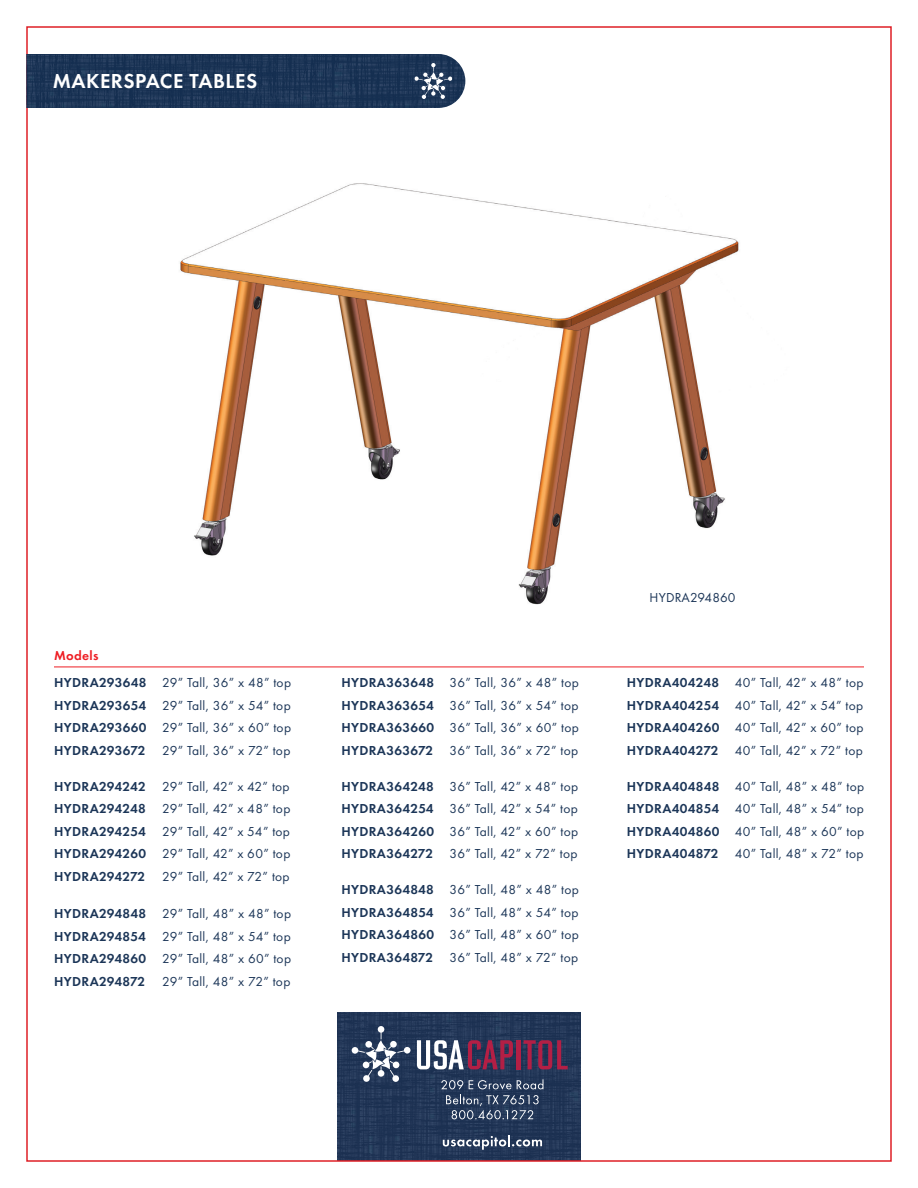
<style>
.page{position:relative;width:918px;height:1188px;background:#fff}
.page>*{position:absolute;margin:0;border:0;box-sizing:border-box;transform-origin:0 0}
.t1{font:600 21px "Futura PT";letter-spacing:.025em;color:#fff}
.t2{font:13.5px/22.5px "Futura PT";letter-spacing:.025em;color:#1c3658}
.t3{font:600 13.5px/22.5px "Futura PT";letter-spacing:.025em;color:#1c3658}
.t4{font:13.5px "Futura PT";letter-spacing:.005em;color:#1c3658}
.t5{font:600 13.5px "Futura PT";letter-spacing:.025em;color:#ee1d23}
.s1{font-weight:600}
.s2{font-weight:400}
</style>
<div class="page">
<img style="left:337px;top:1013px;width:244px;height:146px">
<svg style="left:441px;top:1079px;width:102px;height:40px;background:#425470"></svg>
<svg style="left:443px;top:1135px;width:99px;height:15px"></svg>
<svg style="left:352px;top:1026px;width:59px;height:56px;background:#4f5f79"></svg>
<svg style="left:417px;top:1040px;width:96px;height:29px"></svg>
<hr style="left:517px;top:1040px;width:4px;height:29px;background:#b31f45">
<svg style="left:524px;top:1040px;width:44px;height:29px"></svg>
<img style="left:26px;top:54px;width:439px;height:54px">
<svg style="left:414px;top:63px;width:38px;height:36px"></svg>
<img style="left:118px;top:105px;width:621px;height:500px">
<hr style="left:54px;top:667px;width:810px;height:1px;background:#ee1d23">
<p class="t1" style="left:53px;top:68px;width:206px">MAKERSPACE TABLES</p>
<p class="t5" style="left:54px;top:647px;width:46px">Models</p>
<p class="t2" style="left:54px;top:672px;width:238px"><span class="s1">HYDRA293648</span> 29” Tall, 36” x 48” top</p>
<p class="t2" style="left:54px;top:694px;width:238px"><span class="s1">HYDRA293654</span> 29” Tall, 36” x 54” top</p>
<p class="t2" style="left:54px;top:717px;width:238px"><span class="s1">HYDRA293660</span> 29” Tall, 36” x 60” top</p>
<p class="t2" style="left:54px;top:739px;width:238px"><span class="s1">HYDRA293672</span> 29” Tall, 36” x 72” top</p>
<p class="t2" style="left:54px;top:775px;width:238px"><span class="s1">HYDRA294242</span> 29” Tall, 42” x 42” top<br><span class="s1">HYDRA294248</span> 29” Tall, 42” x 48” top</p>
<p class="t2" style="left:54px;top:820px;width:237px"><span class="s1">HYDRA294254</span> 29” Tall, 42” x 54” top</p>
<p class="t3" style="left:54px;top:842px;width:238px">HYDRA294260 <span class="s2">29” Tall, 42” x 60” top<br></span>HYDRA294272</p>
<p class="t4" style="left:162px;top:868px;width:129px">29” Tall, 42” x 72” top</p>
<p class="t2" style="left:54px;top:903px;width:238px"><span class="s1">HYDRA294848</span> 29” Tall, 48” x 48” top<br><span class="s1">HYDRA294854</span> 29” Tall, 48” x 54” top</p>
<p class="t3" style="left:54px;top:947px;width:238px">HYDRA294860 <span class="s2">29” Tall, 48” x 60” top<br></span>HYDRA294872</p>
<p class="t2" style="left:162px;top:970px;width:130px">29” Tall, 48” x 72” top</p>
<p class="t2" style="left:342px;top:672px;width:239px"><span class="s1">HYDRA363648</span> 36” Tall, 36” x 48” top</p>
<p class="t2" style="left:342px;top:694px;width:239px"><span class="s1">HYDRA363654</span> 36” Tall, 36” x 54” top</p>
<p class="t2" style="left:342px;top:717px;width:239px"><span class="s1">HYDRA363660</span> 36” Tall, 36” x 60” top<br><span class="s1">HYDRA363672</span> 36” Tall, 36” x 72” top</p>
<p class="t2" style="left:342px;top:775px;width:238px"><span class="s1">HYDRA364248</span> 36” Tall, 42” x 48” top</p>
<p class="t2" style="left:342px;top:798px;width:238px"><span class="s1">HYDRA364254</span> 36” Tall, 42” x 54” top</p>
<p class="t2" style="left:342px;top:820px;width:238px"><span class="s1">HYDRA364260</span> 36” Tall, 42” x 60” top<br><span class="s1">HYDRA364272</span> 36” Tall, 42” x 72” top</p>
<p class="t2" style="left:342px;top:879px;width:239px"><span class="s1">HYDRA364848</span> 36” Tall, 48” x 48” top</p>
<p class="t2" style="left:342px;top:901px;width:239px"><span class="s1">HYDRA364854</span> 36” Tall, 48” x 54” top<br><span class="s1">HYDRA364860</span> 36” Tall, 48” x 60” top</p>
<p class="t2" style="left:342px;top:946px;width:238px"><span class="s1">HYDRA364872</span> 36” Tall, 48” x 72” top</p>
<p class="t2" style="left:650px;top:586px;width:87px">HYDRA294860</p>
<p class="t2" style="left:627px;top:672px;width:238px"><span class="s1">HYDRA404248</span> 40” Tall, 42” x 48” top</p>
<p class="t2" style="left:627px;top:694px;width:238px"><span class="s1">HYDRA404254</span> 40” Tall, 42” x 54” top</p>
<p class="t2" style="left:627px;top:717px;width:238px"><span class="s1">HYDRA404260</span> 40” Tall, 42” x 60” top</p>
<p class="t2" style="left:627px;top:739px;width:238px"><span class="s1">HYDRA404272</span> 40” Tall, 42” x 72” top</p>
<p class="t2" style="left:627px;top:775px;width:239px"><span class="s1">HYDRA404848</span> 40” Tall, 48” x 48” top</p>
<p class="t2" style="left:627px;top:798px;width:239px"><span class="s1">HYDRA404854</span> 40” Tall, 48” x 54” top</p>
<p class="t2" style="left:627px;top:820px;width:239px"><span class="s1">HYDRA404860</span> 40” Tall, 48” x 60” top</p>
<p class="t2" style="left:627px;top:843px;width:238px"><span class="s1">HYDRA404872</span> 40” Tall, 48” x 72” top</p>
</div>
